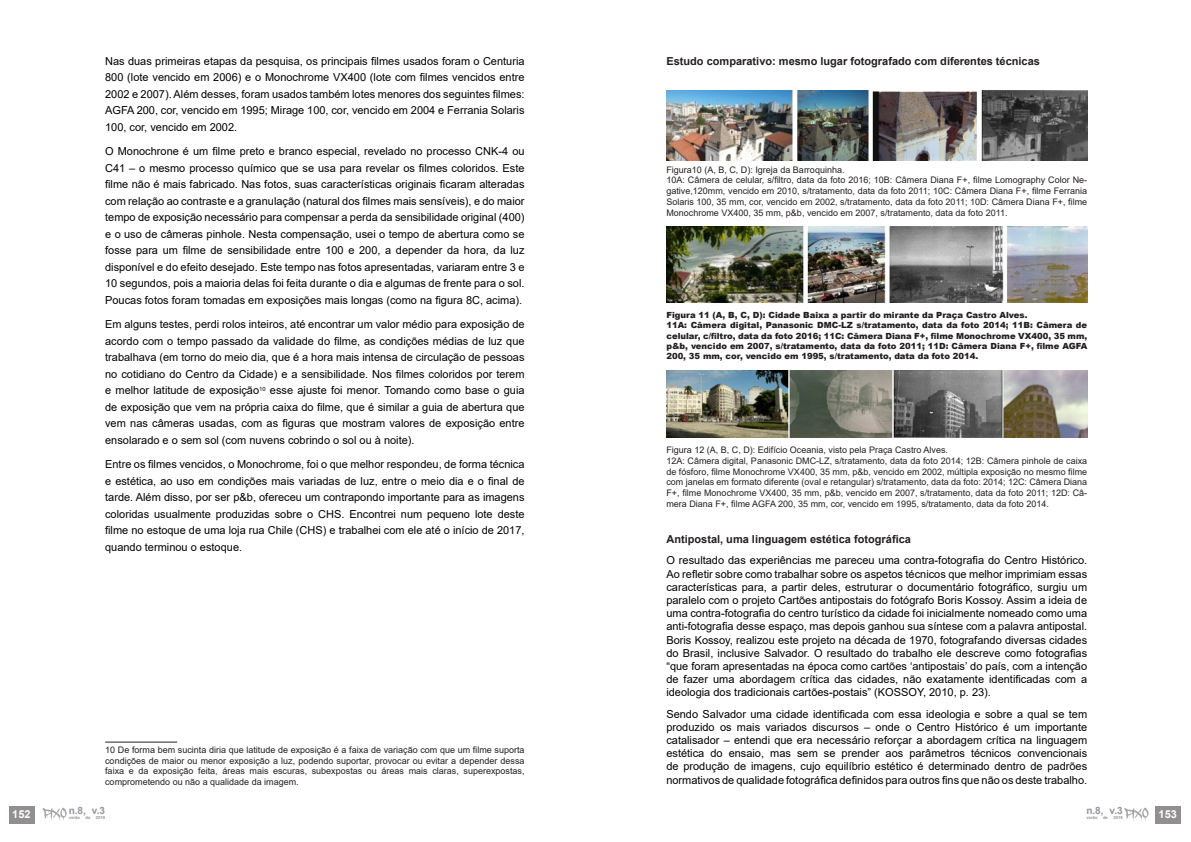
<style>
.page{position:relative;width:1191px;height:842px;background:#fff}
.page>*{position:absolute;margin:0;border:0;box-sizing:border-box;transform-origin:0 0}
.t1{font:11px/16.5px "Arial";color:#000;text-align:justify}
.Título{font:700 11px "Arial";color:#231f20}
.t2{font:700 11px "Arial";color:#fff}
.t3{font:700 10px "Arial";color:#939598}
.t4{font:9px/10.8px "Arial";color:#231f20;text-align:justify}
.t5{font:900 8.5px/10.1px "Arial";color:#231f20;text-align:justify}
.t6{font:700 4.2px "Arial";color:#939598}
</style>
<div class="page">
<div style="left:1155px;top:806px;width:25px;height:17px;background:#918f8f"></div>
<svg style="left:1124px;top:808px;width:24px;height:13px"></svg>
<div style="left:9px;top:806px;width:25px;height:17px;background:#918f8f"></div>
<svg style="left:43px;top:808px;width:24px;height:13px"></svg>
<hr style="left:105px;top:741px;width:72px;height:1px;background:#231f20">
<svg style="left:666px;top:160px;width:421px;height:1px"></svg>
<img style="left:666px;top:90px;width:421px;height:70px">
<img style="left:666px;top:226px;width:421px;height:77px">
<img style="left:666px;top:370px;width:421px;height:68px">
<p class="t1" style="left:105px;top:53px;width:421px">Nas duas primeiras etapas da pesquisa, os principais filmes usados foram o Centuria 800 (lote vencido em 2006) e o Monochrome VX400 (lote com filmes vencidos entre 2002 e 2007). Além desses, foram usados também lotes menores dos seguintes filmes:<br>AGFA 200, cor, vencido em 1995; Mirage 100, cor, vencido em 2004 e Ferrania Solaris 100, cor, vencido em 2002.</p>
<p class="t1" style="left:105px;top:143px;width:421px">O Monochrone é um filme preto e branco especial, revelado no processo CNK-4 ou C41 – o mesmo processo químico que se usa para revelar os filmes coloridos. Este filme não é mais fabricado. Nas fotos, suas características originais ficaram alteradas com relação ao contraste e a granulação (natural dos filmes mais sensíveis), e do maior tempo de exposição necessário para compensar a perda da sensibilidade original (400) e o uso de câmeras pinhole. Nesta compensação, usei o tempo de abertura como se fosse para um filme de sensibilidade entre 100 e 200, a depender da hora, da luz disponível e do efeito desejado. Este tempo nas fotos apresentadas, variaram entre 3 e 10 segundos, pois a maioria delas foi feita durante o dia e algumas de frente para o sol.<br>Poucas fotos foram tomadas em exposições mais longas (como na figura 8C, acima).</p>
<p class="t1" style="left:105px;top:316px;width:421px">Em alguns testes, perdi rolos inteiros, até encontrar um valor médio para exposição de acordo com o tempo passado da validade do filme, as condições médias de luz que trabalhava (em torno do meio dia, que é a hora mais intensa de circulação de pessoas no cotidiano do Centro da Cidade) e a sensibilidade. Nos filmes coloridos por terem e melhor latitude de exposição<sup>10</sup> esse ajuste foi menor. Tomando como base o guia de exposição que vem na própria caixa do filme, que é similar a guia de abertura que vem nas câmeras usadas, com as figuras que mostram valores de exposição entre ensolarado e o sem sol (com nuvens cobrindo o sol ou à noite).</p>
<p class="t1" style="left:105px;top:456px;width:421px">Entre os filmes vencidos, o Monochrome, foi o que melhor respondeu, de forma técnica e estética, ao uso em condições mais variadas de luz, entre o meio dia e o final de tarde. Além disso, por ser p&amp;b, ofereceu um contrapondo importante para as imagens coloridas usualmente produzidas sobre o CHS. Encontrei num pequeno lote deste filme no estoque de uma loja rua Chile (CHS) e trabalhei com ele até o início de 2017, quando terminou o estoque.</p>
<p class="t4" style="left:105px;top:744px;width:421px">10 De forma bem sucinta diria que latitude de exposição é a faixa de variação com que um filme suporta condições de maior ou menor exposição a luz, podendo suportar, provocar ou evitar a depender dessa faixa e da exposição feita, áreas mais escuras, subexpostas ou áreas mais claras, superexpostas, comprometendo ou não a qualidade da imagem.</p>
<p class="Título" style="left:666px;top:53px;width:375px">Estudo comparativo: mesmo lugar fotografado com diferentes técnicas</p>
<p class="t4" style="left:666px;top:164px;width:180px">Figura10 (A, B, C, D): Igreja da Barroquinha.</p>
<p class="t4" style="left:666px;top:175px;width:422px">10A: Câmera de celular, s/filtro, data da foto 2016; 10B: Câmera Diana F+, filme Lomography Color Ne&shy;gative,120mm, vencido em 2010, s/tratamento, data da foto 2011; 10C: Câmera Diana F+, filme Ferrania Solaris 100, 35 mm, cor, vencido em 2002, s/tratamento, data da foto 2011; 10D: Câmera Diana F+, filme Monochrome VX400, 35 mm, p&amp;b, vencido em 2007, s/tratamento, data da foto 2011.</p>
<p class="t5" style="left:666px;top:310px;width:362px">Figura 11 (A, B, C, D): Cidade Baixa a partir do mirante da Praça Castro Alves.</p>
<p class="t5" style="left:666px;top:320px;width:422px">11A: Câmera digital, Panasonic DMC-LZ s/tratamento, data da foto 2014; 11B: Câmera de celular, c/filtro, data da foto 2016; 11C: Câmera Diana F+, filme Monochrome VX400, 35 mm, p&amp;b, vencido em 2007, s/tratamento, data da foto 2011; 11D: Câmera Diana F+, filme AGFA 200, 35 mm, cor, vencido em 1995, s/tratamento, data da foto 2014.</p>
<p class="t4" style="left:666px;top:444px;width:283px">Figura 12 (A, B, C, D): Edifício Oceania, visto pela Praça Castro Alves.</p>
<p class="t4" style="left:666px;top:455px;width:422px">12A: Câmera digital, Panasonic DMC-LZ, s/tratamento, data da foto 2014; 12B: Câmera pinhole de caixa de fósforo, filme Monochrome VX400, 35 mm, p&amp;b, vencido em 2002, múltipla exposição no mesmo filme com janelas em formato diferente (oval e retangular) s/tratamento, data da foto: 2014; 12C: Câmera Diana F+, filme Monochrome VX400, 35 mm, p&amp;b, vencido em 2007, s/tratamento, data da foto 2011; 12D: Câ&shy;mera Diana F+, filme AGFA 200, 35 mm, cor, vencido em 1995, s/tratamento, data da foto 2014.</p>
<p class="Título" style="left:666px;top:532px;width:246px">Antipostal, uma linguagem estética fotográfica</p>
<p class="t1" style="left:666px;top:554px;width:422px;line-height:13.2px">O resultado das experiências me pareceu uma contra-fotografia do Centro Histórico.<br>Ao refletir sobre como trabalhar sobre os aspetos técnicos que melhor imprimiam essas características para, a partir deles, estruturar o documentário fotográfico, surgiu um paralelo com o projeto Cartões antipostais do fotógrafo Boris Kossoy. Assim a ideia de uma contra-fotografia do centro turístico da cidade foi inicialmente nomeado como uma anti-fotografia desse espaço, mas depois ganhou sua síntese com a palavra antipostal.<br>Boris Kossoy, realizou este projeto na década de 1970, fotografando diversas cidades do Brasil, inclusive Salvador. O resultado do trabalho ele descreve como fotografias “que foram apresentadas na época como cartões ‘antipostais’ do país, com a intenção de fazer uma abordagem crítica das cidades, não exatamente identificadas com a ideologia dos tradicionais cartões-postais” (KOSSOY, 2010, p. 23).</p>
<p class="t1" style="left:666px;top:707px;width:422px;line-height:13.2px">Sendo Salvador uma cidade identificada com essa ideologia e sobre a qual se tem produzido os mais variados discursos – onde o Centro Histórico é um importante catalisador – entendi que era necessário reforçar a abordagem crítica na linguagem estética do ensaio, mas sem se prender aos parâmetros técnicos convencionais de produção de imagens, cujo equilíbrio estético é determinado dentro de padrões normativos de qualidade fotográfica definidos para outros fins que não os deste trabalho.</p>
<p class="t3" style="left:69px;top:804px;width:38px">n.8, v.3</p>
<p class="t6" style="left:69px;top:815px;width:13px">verão</p>
<p class="t6" style="left:85px;top:815px;width:6px">de</p>
<p class="t6" style="left:96px;top:815px;width:11px">2019</p>
<p class="t3" style="left:1086px;top:804px;width:38px">n.8, v.3</p>
<p class="t2" style="left:12px;top:806px;width:20px">152</p>
<p class="t6" style="left:1086px;top:815px;width:13px">verão</p>
<p class="t6" style="left:1103px;top:815px;width:6px">de</p>
<p class="t6" style="left:1113px;top:815px;width:11px">2019</p>
<p class="t2" style="left:1158px;top:806px;width:20px">153</p>
</div>
